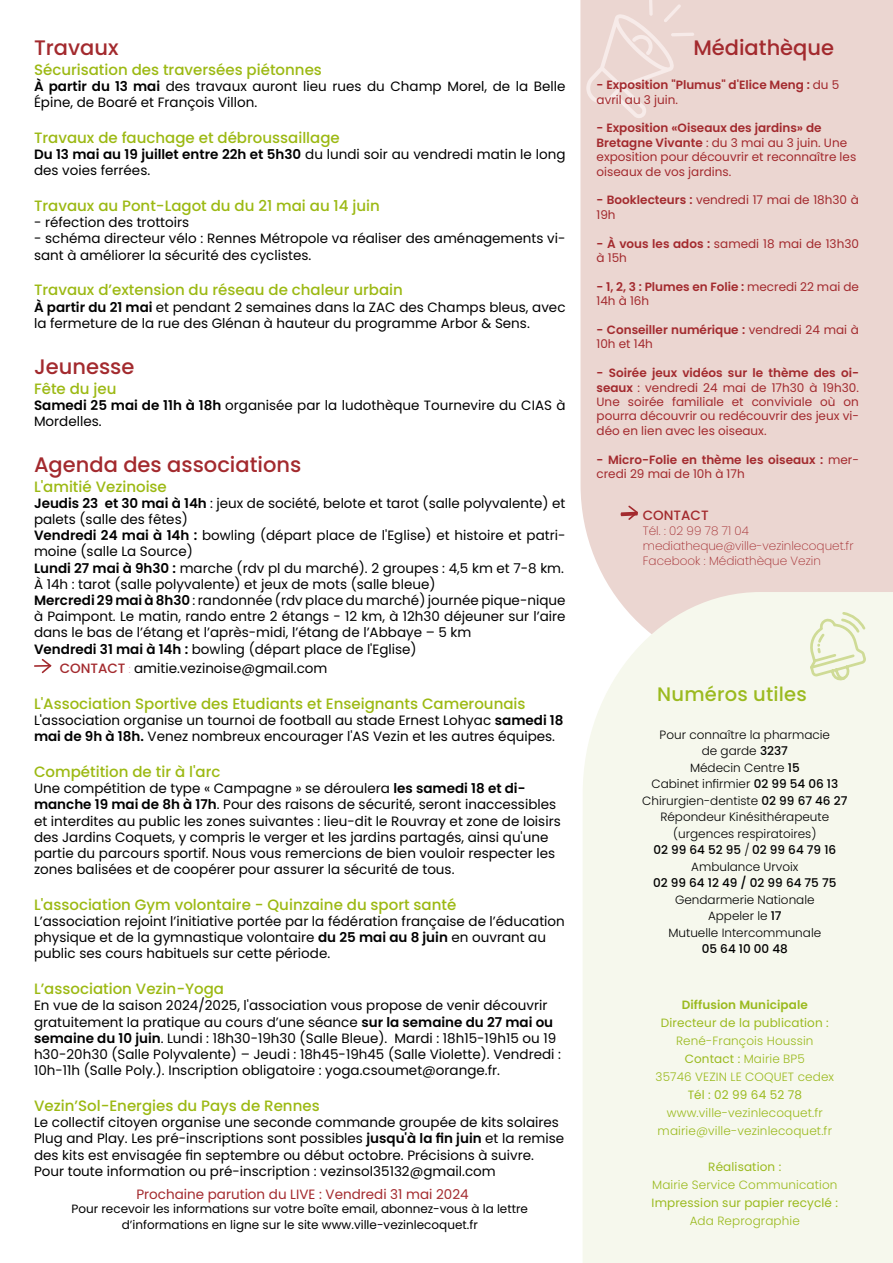
<style>
.page{position:relative;width:893px;height:1263px;background:#fff}
.page>*{position:absolute;margin:0;border:0;box-sizing:border-box;transform-origin:0 0}
.t1{font:500 21px "Poppins";color:#a32a2e}
.t2{font:500 19.5px "Poppins";letter-spacing:.01em;color:#9bba1f}
.t3{font:500 15px "Poppins";color:#9cb913}
.t4{font:13.5px/16.2px "Poppins";color:#000}
.t5{font:13.5px "Poppins";color:#a32a2e}
.t6{font:500 13.5px "Poppins";color:#a32a2e}
.t7{font:12px/14.4px "Poppins";color:#a32a2e}
.t8{font:300 12px/16.5px "Poppins";color:#000;text-align:center}
.t9{font:300 12px/18px "Poppins";letter-spacing:.01em;color:#9bba1f;text-align:center}
.t10{font:600 12px/14.4px "Poppins";color:#a32a2e}
.t11{font:12px/16.2px "Poppins";color:#000;text-align:center}
.t12{font:12px "Poppins";letter-spacing:.01em;color:#9bba1f}
.t13{font:200 12px/15px "Poppins";color:#a32a2e}
.t14{font:500 12px "Poppins";color:#000}
.t15{font:600 12px "Poppins";letter-spacing:.01em;color:#9bba1f}
.s1{font-weight:600}
.s2{font-weight:500;color:#a32a2e}
.s3{font-weight:200;font-size:12px;color:#d77892}
.s4{font-weight:400}
.s5{font-weight:500}
</style>
<div class="page">
<div style="left:580px;top:0;width:313px;height:592px;background:#ebd6d1"></div>
<div style="left:583px;top:592px;width:310px;height:671px;background:#f6f8ed"></div>
<svg style="left:808px;top:610px;width:60px;height:70px;background:#edf1d9"></svg>
<svg style="left:34px;top:659px;width:17px;height:14px"></svg>
<svg style="left:621px;top:505px;width:17px;height:15px"></svg>
<svg style="left:586px;top:0;width:108px;height:119px;background:#ecd9d4"></svg>
<h1 class="t1" style="left:34px;top:36px;width:86px">Travaux</h1>
<p class="t3" style="left:34px;top:61px;width:289px">Sécurisation des traversées piétonnes</p>
<p class="t4" style="left:34px;top:78px;width:533px"><span class="s1">À partir du 13 mai</span> des travaux auront lieu rues du Champ Morel, de la Belle<br>Épine, de Boaré et François Villon.</p>
<p class="t3" style="left:34px;top:129px;width:307px">Travaux de fauchage et débroussaillage</p>
<p class="t4" style="left:34px;top:146px;width:533px"><span class="s1">Du 13 mai au 19 juillet entre 22h et 5h30</span> du lundi soir au vendredi matin le long des voies ferrées.</p>
<p class="t3" style="left:34px;top:197px;width:347px">Travaux au Pont-Lagot du du 21 mai au 14 juin</p>
<p class="t4" style="left:34px;top:214px;width:157px">- réfection des trottoirs</p>
<p class="t4" style="left:34px;top:231px;width:533px">- schéma directeur vélo : Rennes Métropole va réaliser des aménagements vi&shy;sant à améliorer la sécurité des cyclistes.</p>
<p class="t3" style="left:34px;top:281px;width:370px">Travaux d’extension du réseau de chaleur urbain</p>
<p class="t4" style="left:34px;top:299px;width:533px"><span class="s1">À partir du 21 mai</span> et pendant 2 semaines dans la ZAC des Champs bleus, avec la fermeture de la rue des Glénan à hauteur du programme Arbor &amp; Sens.</p>
<h1 class="t1" style="left:34px;top:354px;width:102px">Jeunesse</h1>
<p class="t3" style="left:34px;top:380px;width:84px">Fête du jeu</p>
<p class="t4" style="left:34px;top:397px;width:533px"><span class="s1">Samedi 25 mai de 11h à 18h</span> organisée par la ludothèque Tournevire du CIAS à<br>Mordelles.</p>
<h1 class="t1" style="left:34px;top:453px;width:269px">Agenda des associations</h1>
<p class="t3" style="left:34px;top:478px;width:134px">L'amitié Vezinoise</p>
<p class="t4" style="left:34px;top:495px;width:533px"><span class="s1">Jeudis 23 et 30 mai à 14h</span> : jeux de société, belote et tarot (salle polyvalente) et palets (salle des fêtes)<br><span class="s1">Vendredi 24 mai à 14h :</span> bowling (départ place de l'Eglise) et histoire et patri&shy;moine (salle La Source)<br><span class="s1">Lundi 27 mai à 9h30 :</span> marche (rdv pl du marché). 2 groupes : 4,5 km et 7-8 km.<br>À 14h : tarot (salle polyvalente) et jeux de mots (salle bleue)<br><span class="s1">Mercredi 29 mai à 8h30</span> : randonnée (rdv place du marché) journée pique-nique à Paimpont. Le matin, rando entre 2 étangs - 12 km, à 12h30 déjeuner sur l’aire dans le bas de l’étang et l’après-midi, l’étang de l’Abbaye – 5 km<br><span class="s1">Vendredi 31 mai à 14h :</span> bowling (départ place de l'Eglise)</p>
<p class="t4" style="left:60px;top:660px;width:269px"><span class="s2">CONTACT</span> <span class="s3">:</span> amitie.vezinoise@gmail.com</p>
<p class="t3" style="left:34px;top:695px;width:493px">L'Association Sportive des Etudiants et Enseignants Camerounais</p>
<p class="t4" style="left:34px;top:712px;width:531px">L'association organise un tournoi de football au stade Ernest Lohyac <span class="s1">samedi 18 mai de 9h à 18h.</span> Venez nombreux encourager l'AS Vezin et les autres équipes.</p>
<p class="t3" style="left:34px;top:763px;width:188px">Compétition de tir à l'arc</p>
<p class="t4" style="left:34px;top:780px;width:528px">Une compétition de type « Campagne » se déroulera <span class="s1">les samedi 18 et di&shy;manche 19 mai de 8h à 17h</span>. Pour des raisons de sécurité, seront inaccessibles et interdites au public les zones suivantes : lieu-dit le Rouvray et zone de loisirs des Jardins Coquets, y compris le verger et les jardins partagés, ainsi qu'une partie du parcours sportif. Nous vous remercions de bien vouloir respecter les zones balisées et de coopérer pour assurer la sécurité de tous.</p>
<p class="t3" style="left:34px;top:896px;width:424px">L'association Gym volontaire - Quinzaine du sport santé</p>
<p class="t4" style="left:34px;top:913px;width:532px">L’association rejoint l’initiative portée par la fédération française de l’éducation physique et de la gymnastique volontaire <span class="s1">du 25 mai au 8 juin</span> en ouvrant au public ses cours habituels sur cette période.</p>
<p class="t3" style="left:34px;top:980px;width:192px">L’association Vezin-Yoga</p>
<p class="t4" style="left:34px;top:997px;width:528px">En vue de la saison 2024/2025, l'association vous propose de venir découvrir gratuitement la pratique au cours d’une séance <span class="s1">sur la semaine du 27 mai ou semaine du 10 juin</span>. Lundi : 18h30-19h30 (Salle Bleue). Mardi : 18h15-19h15 ou 19 h30-20h30 (Salle Polyvalente) – Jeudi : 18h45-19h45 (Salle Violette). Vendredi :<br>10h-11h (Salle Poly.). Inscription obligatoire : yoga.csoumet@orange.fr.</p>
<p class="t3" style="left:34px;top:1097px;width:287px">Vezin’Sol-Energies du Pays de Rennes</p>
<p class="t4" style="left:34px;top:1114px;width:532px">Le collectif citoyen organise une seconde commande groupée de kits solaires Plug and Play. Les pré-inscriptions sont possibles <span class="s1">jusqu'à la fin juin</span> et la remise des kits est envisagée fin septembre ou début octobre. Précisions à suivre.<br>Pour toute information ou pré-inscription : vezinsol35132@gmail.com</p>
<p class="t5" style="left:136px;top:1186px;width:334px">Prochaine parution du LIVE : Vendredi 31 mai 2024</p>
<p class="t11" style="left:72px;top:1201px;width:458px">Pour recevoir les informations sur votre boîte email, abonnez-vous à la lettre d’informations en ligne sur le site www.ville-vezinlecoquet.fr</p>
<h1 class="t1" style="left:693px;top:36px;width:142px">Médiathèque</h1>
<p class="t10" style="left:597px;top:78px;width:244px">- Exposition "Plumus" d'Elice Meng : <span class="s4">du 5 avril au 3 juin.</span></p>
<p class="t7" style="left:597px;top:121px;width:261px"><span class="s1">- Exposition «Oiseaux des jardins» de Bretagne Vivante</span> : du 3 mai au 3 juin. Une exposition pour découvrir et reconnaître les oiseaux de vos jardins.</p>
<p class="t7" style="left:597px;top:193px;width:264px"><span class="s1">- Booklecteurs :</span> vendredi 17 mai de 18h30 à<br>19h</p>
<p class="t7" style="left:597px;top:236px;width:264px"><span class="s1">- À vous les ados :</span> samedi 18 mai de 13h30 à 15h</p>
<p class="t10" style="left:597px;top:279px;width:264px">- 1, 2, 3 : Plumes en Folie : <span class="s4">mecredi 22 mai de<br>14h à 16h</span></p>
<p class="t7" style="left:597px;top:323px;width:264px"><span class="s1">- Conseiller numérique :</span> vendredi 24 mai à<br>10h et 14h</p>
<p class="t7" style="left:597px;top:366px;width:264px;text-align:justify"><span class="s1">- Soirée jeux vidéos sur le thème des oi&shy;seaux</span> : vendredi 24 mai de 17h30 à 19h30.<br>Une soirée familiale et conviviale où on pourra découvrir ou redécouvrir des jeux vi&shy;déo en lien avec les oiseaux.</p>
<p class="t10" style="left:597px;top:452px;width:264px">- Micro-Folie en thème les oiseaux : <span class="s4">mer&shy;credi 29 mai de 10h à 17h</span></p>
<p class="t6" style="left:643px;top:507px;width:67px">CONTACT</p>
<p class="t13" style="left:643px;top:523px;width:212px">Tél. : 02 99 78 71 04 mediatheque@ville-vezinlecoquet.fr<br>Facebook : Médiathèque Vezin</p>
<h2 class="t2" style="left:657px;top:683px;width:151px">Numéros utiles</h2>
<p class="t8" style="left:642px;top:726px;width:207px">Pour connaître la pharmacie<br>de garde <span class="s5">3237<br></span>Médecin Centre <span class="s5">15<br></span>Cabinet infirmier <span class="s5">02 99 54 06 13<br></span>Chirurgien-dentiste <span class="s5">02 99 67 46 27<br></span>Répondeur Kinésithérapeute (urgences respiratoires)<br><span class="s5">02 99 64 52 95</span> / <span class="s5">02 99 64 79 16<br></span>Ambulance Urvoix</p>
<p class="t14" style="left:653px;top:876px;width:185px">02 99 64 12 49 / 02 99 64 75 75</p>
<p class="t8" style="left:668px;top:891px;width:154px">Gendarmerie Nationale<br>Appeler le <span class="s5">17<br></span>Mutuelle Intercommunale</p>
<p class="t14" style="left:702px;top:942px;width:88px">05 64 10 00 48</p>
<p class="t15" style="left:682px;top:997px;width:128px">Diffusion Municipale</p>
<p class="t12" style="left:661px;top:1015px;width:169px">Directeur de la publication :</p>
<p class="t9" style="left:655px;top:1031px;width:180px">René-François Houssin<br><span class="s4">Contact :</span> Mairie BP5<br>35746 VEZIN LE COQUET cedex</p>
<p class="t12" style="left:688px;top:1087px;width:116px">Tél : 02 99 64 52 78</p>
<p class="t9" style="left:658px;top:1103px;width:176px">www.ville-vezinlecoquet.fr mairie@ville-vezinlecoquet.fr</p>
<p class="t12" style="left:708px;top:1159px;width:75px">Réalisation :</p>
<p class="t9" style="left:652px;top:1175px;width:187px">Mairie Service Communication</p>
<p class="t12" style="left:652px;top:1195px;width:188px">Impression sur papier recyclé :</p>
<p class="t9" style="left:690px;top:1211px;width:112px">Ada Reprographie</p>
</div>
